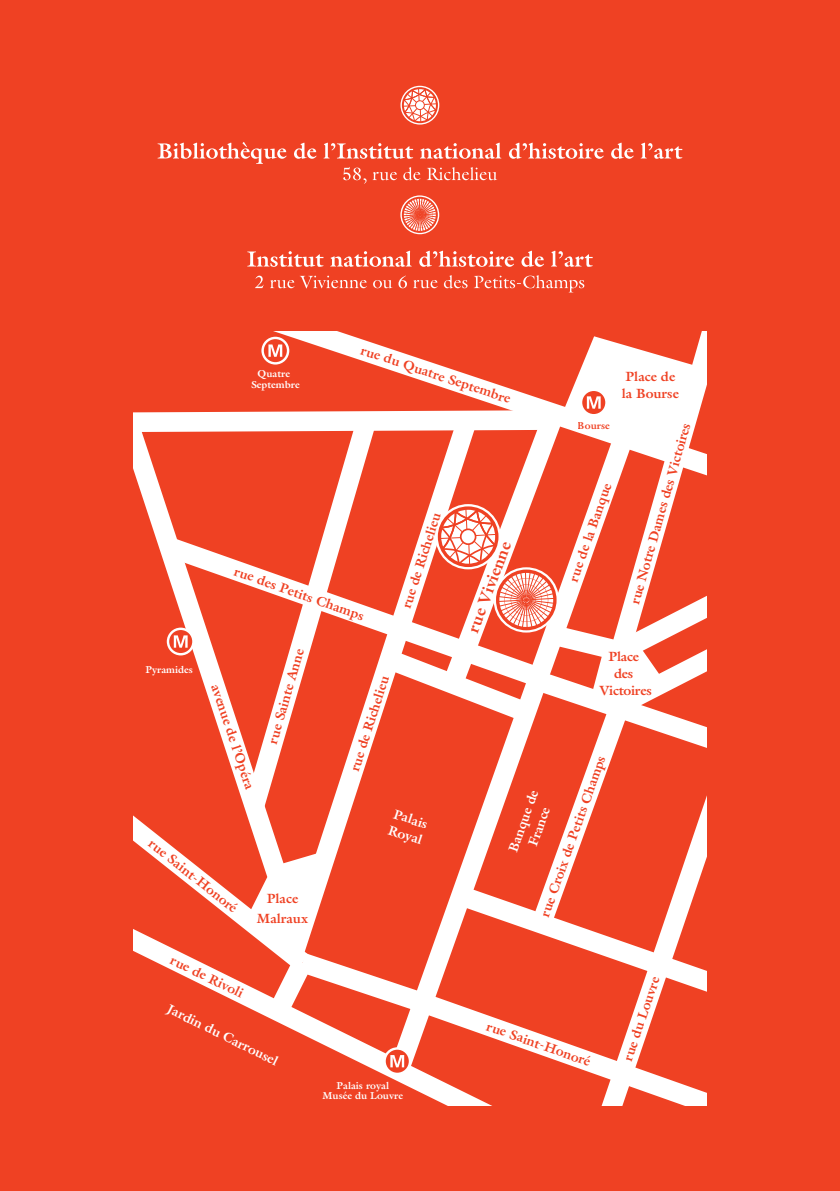
<style>
.page{position:relative;width:840px;height:1191px;background:#fff}
.page>*{position:absolute;margin:0;border:0;box-sizing:border-box;transform-origin:0 0}
.t1{font:700 16.6px "Galliard Std";color:#ef4123}
.t2{font:700 13.4px/16.8px "Galliard Std";color:#ef4123}
.t3{font:700 13.4px/16.8px "Galliard Std";color:#fff}
.t4{font:700 13.4px/16.8px "Galliard Std";letter-spacing:-.02em;color:#ef4123;text-align:center}
.t5{font:700 10px/10px "Galliard Std";color:#fff;text-align:center}
.t6{font:700 10px "Galliard Std";color:#ef4123}
</style>
<div class="page">
<div style="left:0;top:0;width:839px;height:1191px;background:#ef4123"></div>
<svg style="left:133px;top:331px;width:572px;height:775px"></svg>
<svg style="left:255px;top:275px;width:329px;height:17px"></svg>
<svg style="left:247px;top:251px;width:345px;height:16px"></svg>
<svg style="left:157px;top:142px;width:525px;height:42px"></svg>
<svg style="left:400px;top:86px;width:39px;height:39px"></svg>
<div style="left:401px;top:87px;width:36px;height:36px;border:2px solid #ef4123;border-radius:50%"></div>
<svg style="left:402px;top:88px;width:35px;height:34px"></svg>
<svg style="left:400px;top:195px;width:39px;height:39px"></svg>
<div style="left:401px;top:197px;width:36px;height:36px;border:2px solid #ef4123;border-radius:50%"></div>
<svg style="left:402px;top:197px;width:35px;height:35px"></svg>
<p class="t5" style="left:251px;top:369px;width:50px">Quatre<br>Septembre</p>
<p class="t2" style="left:363px;top:342px;width:158px;rotate:18deg">rue du Quatre Septembre</p>
<p class="t2" style="left:237px;top:563px;width:138px;rotate:19deg">rue des Petits Champs</p>
<p class="t2" style="left:397px;top:605px;width:101px;rotate:-72deg">rue de Richelieu</p>
<p class="t1" style="left:462px;top:627px;width:97px;rotate:-69deg">rue Vivienne</p>
<p class="t6" style="left:577px;top:419px;width:33px">Bourse</p>
<p class="t2" style="left:564px;top:578px;width:105px;rotate:-70deg">rue de la Banque</p>
<p class="t2" style="left:621px;top:367px;width:59px">Place de la Bourse</p>
<p class="t2" style="left:625px;top:601px;width:189px;rotate:-74deg">rue Notre Dames des Victoires</p>
<p class="t5" style="left:145px;top:664px;width:49px">Pyramides</p>
<p class="t2" style="left:223px;top:682px;width:111px;rotate:71deg">avenue de l’Opéra</p>
<p class="t2" style="left:264px;top:741px;width:100px;rotate:-74deg">rue Sainte Anne</p>
<p class="t2" style="left:155px;top:835px;width:111px;rotate:38deg">rue Saint-Honoré</p>
<p class="t2" style="left:257px;top:888px;width:53px;line-height:19.8px;text-align:center">Place<br>Malraux</p>
<p class="t2" style="left:175px;top:951px;width:81px;rotate:26deg">rue de Rivoli</p>
<p class="t3" style="left:171px;top:1000px;width:124px;rotate:26deg">Jardin du Carrousel</p>
<p class="t2" style="left:346px;top:768px;width:101px;rotate:-72deg">rue de Richelieu</p>
<p class="t3" style="left:396px;top:805px;width:37px;rotate:18deg">Palais<br>Royal</p>
<p class="t5" style="left:322px;top:1080px;width:82px">Palais royal<br>Musée du Louvre</p>
<p class="t4" style="left:599px;top:648px;width:54px">Place des<br>Victoires</p>
<p class="t2" style="left:535px;top:913px;width:171px;rotate:-70deg">rue Croix de Petits Champs</p>
<p class="t3" style="left:504px;top:848px;width:66px;text-align:center;rotate:-70deg">Banque de<br>France</p>
<p class="t2" style="left:489px;top:1017px;width:111px;rotate:19deg">rue Saint-Honoré</p>
<p class="t2" style="left:618px;top:1057px;width:90px;rotate:-71deg">rue du Louvre</p>
</div>
